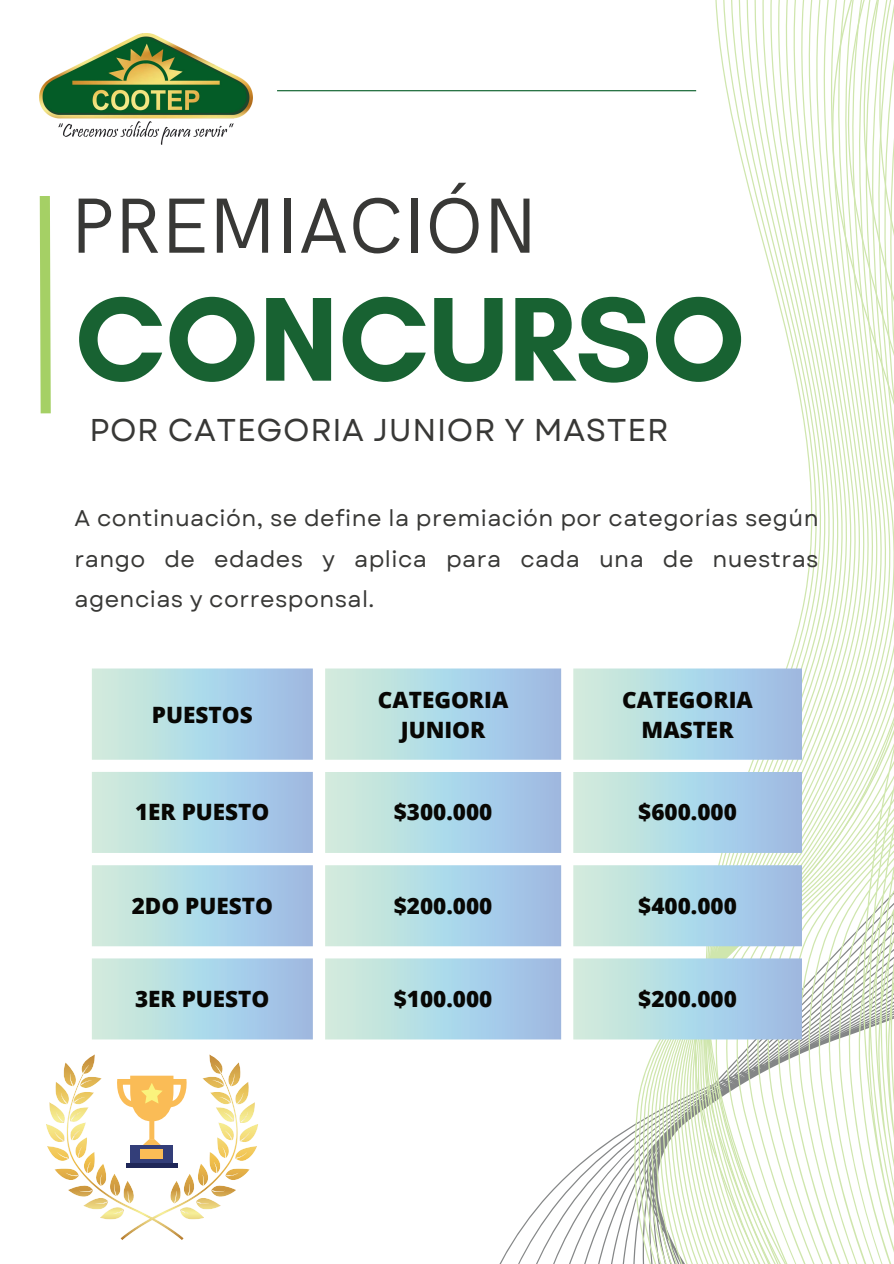
<style>
.page{position:relative;width:894px;height:1264px;background:#fff}
.page>*{position:absolute;margin:0;border:0;box-sizing:border-box;transform-origin:0 0}
.t1{font:700 121.5px "Glacial Indifference";color:#186232}
.t2{font:78.45px "HK Grotesk";color:#383836}
.t3{font:31.5px "Garet";letter-spacing:.02em;color:#383836}
.t4{font:22.65px/40.5px "Garet";letter-spacing:.02em;color:#383836;text-align:justify}
.t5{font:800 22.5px/30.3px "Open Sans";color:#080704;text-align:center}
</style>
<div class="page">
<svg style="left:471px;top:91px;width:159px;height:1172px"></svg>
<svg style="left:630px;top:0;width:263px;height:1263px"></svg>
<svg style="left:39px;top:196px;width:12px;height:218px;background:#b3d77d"></svg>
<hr style="left:277px;top:90px;width:419px;height:1px;background:#045c26">
<img style="left:40px;top:33px;width:212px;height:112px">
<img style="left:325px;top:668px;width:236px;height:91px">
<img style="left:573px;top:668px;width:228px;height:91px">
<img style="left:325px;top:772px;width:236px;height:80px">
<img style="left:573px;top:772px;width:228px;height:80px">
<img style="left:325px;top:865px;width:236px;height:81px">
<img style="left:573px;top:865px;width:228px;height:81px">
<img style="left:325px;top:958px;width:236px;height:81px">
<img style="left:573px;top:958px;width:228px;height:81px">
<img style="left:54px;top:1168px;width:12px;height:11px">
<img style="left:47px;top:1146px;width:19px;height:15px">
<img style="left:46px;top:1124px;width:19px;height:18px">
<img style="left:49px;top:1102px;width:16px;height:21px">
<img style="left:55px;top:1082px;width:11px;height:22px">
<img style="left:63px;top:1062px;width:11px;height:24px">
<img style="left:81px;top:1055px;width:14px;height:18px">
<img style="left:66px;top:1073px;width:54px;height:147px">
<img style="left:238px;top:1168px;width:12px;height:11px">
<img style="left:238px;top:1146px;width:19px;height:15px">
<img style="left:239px;top:1124px;width:19px;height:18px">
<img style="left:239px;top:1102px;width:16px;height:21px">
<img style="left:238px;top:1082px;width:11px;height:22px">
<img style="left:230px;top:1062px;width:11px;height:24px">
<img style="left:209px;top:1055px;width:13px;height:18px">
<img style="left:120px;top:1073px;width:117px;height:167px">
<div style="left:130px;top:1144px;width:43px;height:19px;background:#333e79"></div>
<hr style="left:126px;top:1163px;width:51px;height:4px;background:#1f2758">
<div style="left:140px;top:1149px;width:23px;height:10px;background:#fabc56"></div>
<svg style="left:117px;top:1075px;width:70px;height:69px"></svg>
<h2 class="t2" style="left:70px;top:167px;width:468px">PREMIACIÓN</h2>
<h1 class="t1" style="left:75px;top:264px;width:671px">CONCURSO</h1>
<h3 class="t3" style="left:89px;top:410px;width:580px">POR CATEGORIA JUNIOR Y MASTER</h3>
<p class="t4" style="left:74px;top:498px;width:745px">A continuación, se define la premiación por categorías según rango de edades y aplica para cada una de nuestras agencias y corresponsal.</p>
<p class="t5" style="left:152px;top:698px;width:102px">PUESTOS</p>
<p class="t5" style="left:378px;top:683px;width:132px">CATEGORIA<br>JUNIOR</p>
<p class="t5" style="left:622px;top:683px;width:132px">CATEGORIA<br>MASTER</p>
<p class="t5" style="left:135px;top:796px;width:136px">1ER PUESTO</p>
<p class="t5" style="left:393px;top:796px;width:100px">$300.000</p>
<p class="t5" style="left:638px;top:796px;width:100px">$600.000</p>
<p class="t5" style="left:132px;top:889px;width:143px">2DO PUESTO</p>
<p class="t5" style="left:393px;top:889px;width:100px">$200.000</p>
<p class="t5" style="left:638px;top:889px;width:100px">$400.000</p>
<p class="t5" style="left:135px;top:982px;width:136px">3ER PUESTO</p>
<p class="t5" style="left:393px;top:982px;width:100px">$100.000</p>
<p class="t5" style="left:638px;top:982px;width:100px">$200.000</p>
</div>
